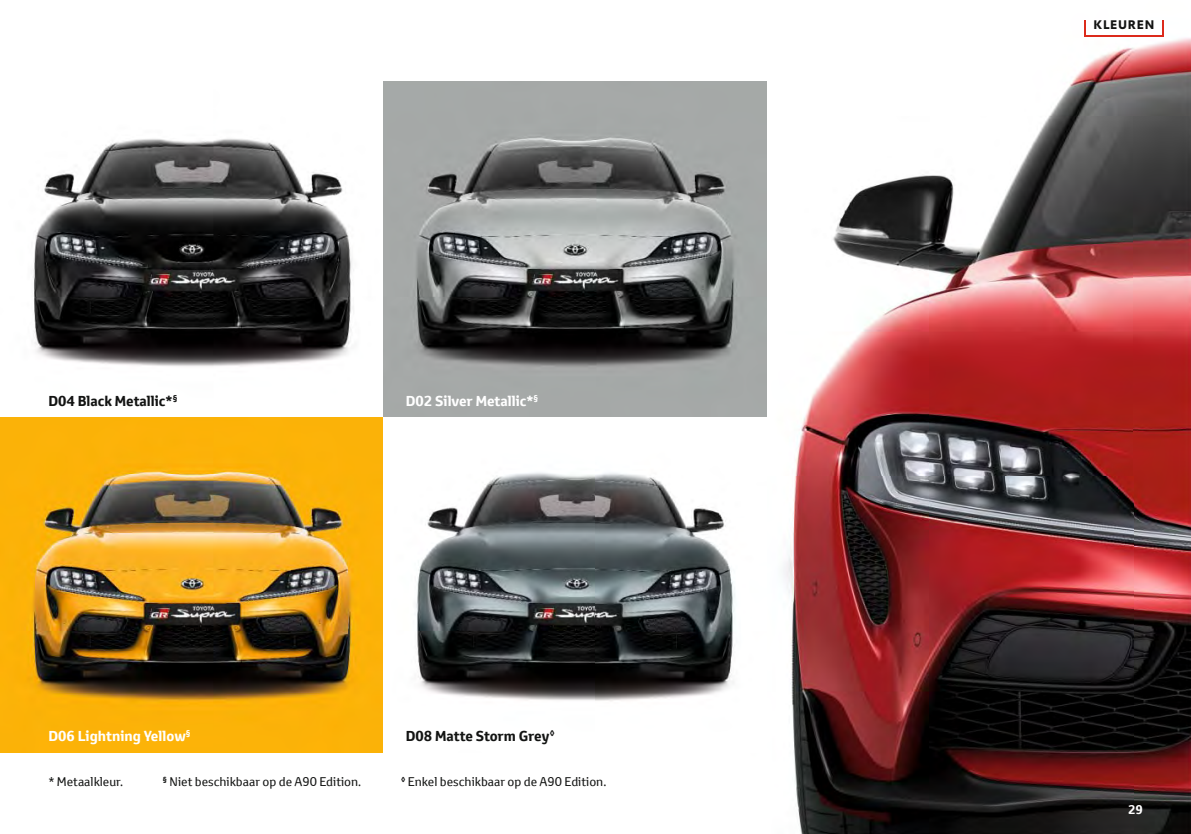
<style>
.page{position:relative;width:1191px;height:834px;background:#fff}
.page>*{position:absolute;margin:0;border:0;box-sizing:border-box;transform-origin:0 0}
.t1{font:700 14px "Toyota Text";color:#fff}
.t2{font:700 14px "Toyota Text";color:#131413}
.t3{font:12.25px "Toyota Text";color:#131413}
.t4{font:700 12.25px "Toyota Type";letter-spacing:.06em;color:#131413}
.t5{font:700 12.25px "Toyota Text";color:#fff}
</style>
<div class="page">
<img style="left:595px;top:20px;width:596px;height:97px">
<img style="left:766px;top:117px;width:425px;height:716px">
<img style="left:33px;top:138px;width:702px;height:563px">
<img style="left:0;top:417px;width:383px;height:335px">
<svg style="left:383px;top:82px;width:383px;height:335px;background:#838585"></svg>
<hr style="left:1084px;top:35px;width:79px;height:2px;background:#dc2a1b">
<svg style="left:1084px;top:20px;width:2px;height:15px"></svg>
<svg style="left:1162px;top:20px;width:1px;height:15px"></svg>
<p class="t2" style="left:48px;top:391px;width:130px">D04 Black Metallic*<sup>§</sup></p>
<p class="t1" style="left:48px;top:726px;width:144px">D06 Lightning Yellow<sup>§</sup></p>
<p class="t1" style="left:406px;top:391px;width:134px">D02 Silver Metallic*<sup>§</sup></p>
<p class="t2" style="left:406px;top:726px;width:151px">D08 Matte Storm Grey<sup>◊</sup></p>
<p class="t3" style="left:48px;top:772px;width:76px">* Metaalkleur.</p>
<p class="t3" style="left:163px;top:772px;width:200px"><sup>§</sup> Niet beschikbaar op de A90 Edition.</p>
<p class="t3" style="left:401px;top:772px;width:207px"><sup>◊</sup> Enkel beschikbaar op de A90 Edition.</p>
<p class="t4" style="left:1093px;top:20px;width:62px">KLEUREN</p>
<p class="t5" style="left:1128px;top:800px;width:16px">29</p>
</div>
